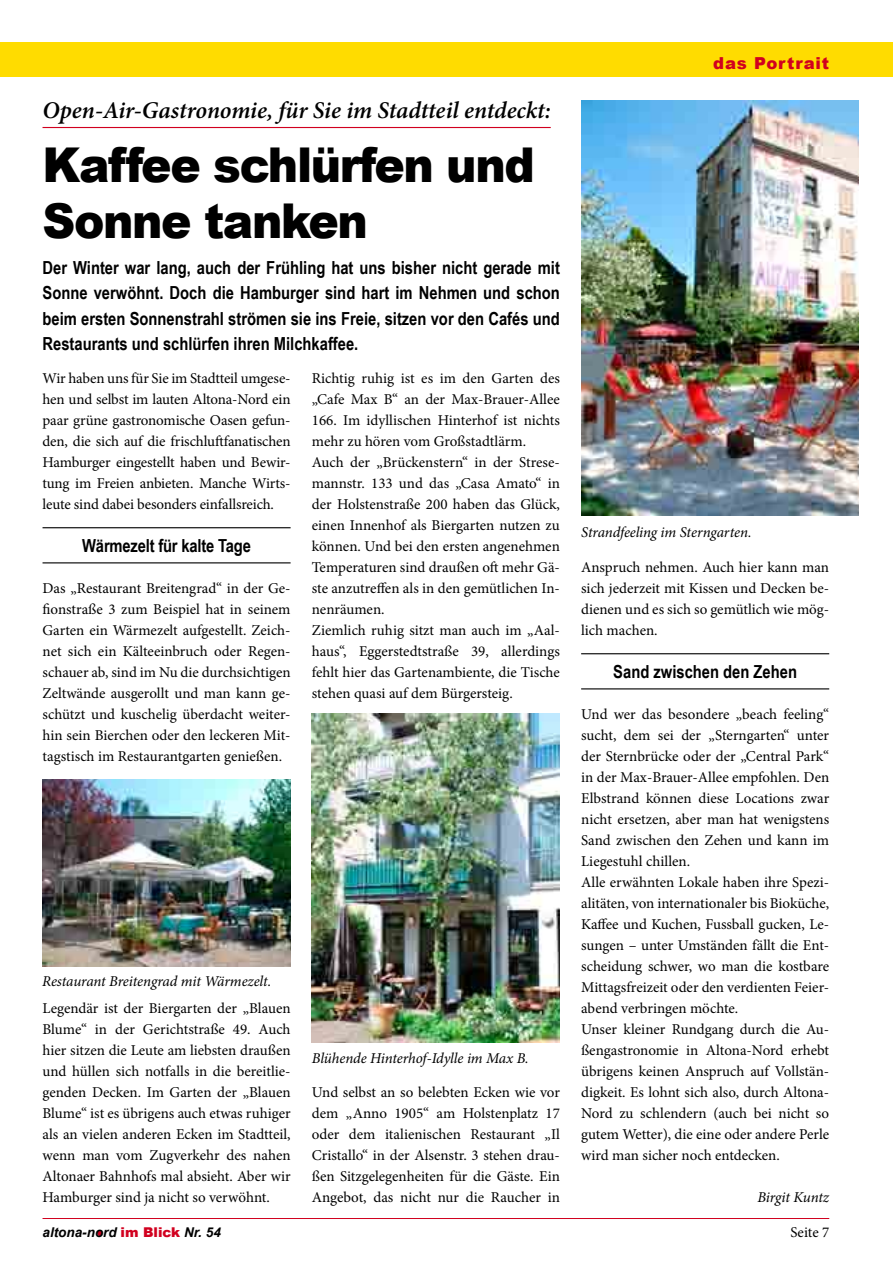
<style>
.page{position:relative;width:893px;height:1263px;background:#fff}
.page>*{position:absolute;margin:0;border:0;box-sizing:border-box;transform-origin:0 0}
.t1{font:900 48px/55.5px "Arial";letter-spacing:-.03em;color:#000;scale:.95 1}
.t2{font:italic 600 24px "Minion Pro";letter-spacing:-.005em;color:#000}
.t3{font:700 18px/25.5px "Arial Narrow";color:#000;text-align:justify}
.t4{font:900 16.5px "Arial";letter-spacing:.05em;color:#d1001f}
.t5{font:15px/21px "Minion Pro";letter-spacing:-.005em;color:#000;text-align:justify}
.t6{font:italic 15px "Minion Pro";letter-spacing:-.01em;color:#000}
.t7{font:italic 700 13.5px "Arial";color:#000}
.s1{font-weight:900;font-style:normal;color:#d1001f}
</style>
<div class="page">
<svg style="left:97px;top:1230px;width:5px;height:6px"></svg>
<hr style="left:43px;top:1218px;width:786px;height:1px;background:#d1001f">
<div style="left:0;top:43px;width:893px;height:34px;background:#ffdc00"></div>
<hr style="left:43px;top:527px;width:248px;height:1px;background:#000">
<hr style="left:43px;top:562px;width:248px;height:1px;background:#000">
<hr style="left:43px;top:127px;width:508px;height:1px;background:#d1001f">
<img style="left:42px;top:779px;width:249px;height:187px">
<img style="left:312px;top:714px;width:248px;height:328px">
<img style="left:581px;top:101px;width:278px;height:414px">
<hr style="left:581px;top:653px;width:248px;height:1px;background:#000">
<hr style="left:581px;top:688px;width:248px;height:1px;background:#000">
<h2 class="t2" style="left:43px;top:94px;width:510px">Open-Air-Gastronomie, für Sie im Stadtteil entdeckt:</h2>
<h1 class="t1" style="left:43px;top:136px;width:520px">Kaffee schlürfen und<br>Sonne tanken</h1>
<p class="t3" style="left:43px;top:254px;width:519px">Der Winter war lang, auch der Frühling hat uns bisher nicht gerade mit Sonne verwöhnt. Doch die Hamburger sind hart im Nehmen und schon beim ersten Sonnenstrahl strömen sie ins Freie, sitzen vor den Cafés und Restaurants und schlürfen ihren Milchkaffee.</p>
<p class="t5" style="left:43px;top:368px;width:250px">Wir haben uns für Sie im Stadtteil umgese&shy;hen und selbst im lauten Altona-Nord ein paar grüne gastronomische Oasen gefun&shy;den, die sich auf die frischluftfanatischen Hamburger eingestellt haben und Bewir&shy;tung im Freien anbieten. Manche Wirts&shy;leute sind dabei besonders einfallsreich.</p>
<p class="t3" style="left:82px;top:532px;width:170px">Wärmezelt für kalte Tage</p>
<p class="t5" style="left:43px;top:578px;width:250px">Das „Restaurant Breitengrad“ in der Ge&shy;fionstraße 3 zum Beispiel hat in seinem Garten ein Wärmezelt aufgestellt. Zeich&shy;net sich ein Kälteeinbruch oder Regen&shy;schauer ab, sind im Nu die durchsichtigen Zeltwände ausgerollt und man kann ge&shy;schützt und kuschelig überdacht weiter&shy;hin sein Bierchen oder den leckeren Mit&shy;tagstisch im Restaurantgarten genießen.</p>
<p class="t5" style="left:312px;top:368px;width:250px;text-align:left">Richtig ruhig ist es im den Garten des „Cafe Max B“ an der Max-Brauer-Allee 166. Im idyllischen Hinterhof ist nichts mehr zu hören vom Großstadtlärm.<br>Auch der „Brückenstern“ in der Strese&shy;mannstr. 133 und das „Casa Amato“ in der Holstenstraße 200 haben das Glück, einen Innenhof als Biergarten nutzen zu können. Und bei den ersten angenehmen Temperaturen sind draußen oft mehr Gä&shy;ste anzutreffen als in den gemütlichen In&shy;nenräumen.<br>Ziemlich ruhig sitzt man auch im „Aal&shy;haus“, Eggerstedtstraße 39, allerdings fehlt hier das Gartenambiente, die Tische stehen quasi auf dem Bürgersteig.</p>
<p class="t6" style="left:42px;top:970px;width:231px">Restaurant Breitengrad mit Wärmezelt.</p>
<p class="t5" style="left:43px;top:998px;width:250px">Legendär ist der Biergarten der „Blauen Blume“ in der Gerichtstraße 49. Auch hier sitzen die Leute am liebsten draußen und hüllen sich notfalls in die bereitlie&shy;genden Decken. Im Garten der „Blauen Blume“ ist es übrigens auch etwas ruhiger als an vielen anderen Ecken im Stadtteil, wenn man vom Zugverkehr des nahen Altonaer Bahnhofs mal absieht. Aber wir Hamburger sind ja nicht so verwöhnt.</p>
<p class="t6" style="left:312px;top:1048px;width:218px">Blühende Hinterhof-Idylle im Max B.</p>
<p class="t5" style="left:312px;top:1082px;width:250px">Und selbst an so belebten Ecken wie vor dem „Anno 1905“ am Holstenplatz 17 oder dem italienischen Restaurant „Il Cristallo“ in der Alsenstr. 3 stehen drau&shy;ßen Sitzgelegenheiten für die Gäste. Ein Angebot, das nicht nur die Raucher in</p>
<p class="t4" style="left:713px;top:51px;width:118px">das Portrait</p>
<p class="t6" style="left:581px;top:522px;width:172px">Strandfeeling im Sterngarten.</p>
<p class="t5" style="left:581px;top:557px;width:250px">Anspruch nehmen. Auch hier kann man sich jederzeit mit Kissen und Decken be&shy;dienen und es sich so gemütlich wie mög&shy;lich machen.</p>
<p class="t3" style="left:613px;top:658px;width:185px">Sand zwischen den Zehen</p>
<p class="t5" style="left:581px;top:704px;width:250px;text-align:left">Und wer das besondere „beach feeling“ sucht, dem sei der „Sterngarten“ unter der Sternbrücke oder der „Central Park“ in der Max-Brauer-Allee empfohlen. Den Elbstrand können diese Locations zwar nicht ersetzen, aber man hat wenigstens Sand zwischen den Zehen und kann im Liegestuhl chillen.<br>Alle erwähnten Lokale haben ihre Spezi&shy;alitäten, von internationaler bis Bioküche, Kaffee und Kuchen, Fussball gucken, Le&shy;sungen – unter Umständen fällt die Ent&shy;scheidung schwer, wo man die kostbare Mittagsfreizeit oder den verdienten Feier&shy;abend verbringen möchte.<br>Unser kleiner Rundgang durch die Au&shy;ßengastronomie in Altona-Nord erhebt übrigens keinen Anspruch auf Vollstän&shy;digkeit. Es lohnt sich also, durch Altona-Nord zu schlendern (auch bei nicht so gutem Wetter), die eine oder andere Perle wird man sicher noch entdecken.</p>
<p class="t6" style="left:757px;top:1187px;width:73px">Birgit Kuntz</p>
<p class="t7" style="left:43px;top:1223px;width:180px">altona-nord <span class="s1">im Blick</span> Nr. 54</p>
<p class="t5" style="left:790px;top:1222px;width:40px">Seite 7</p>
</div>
